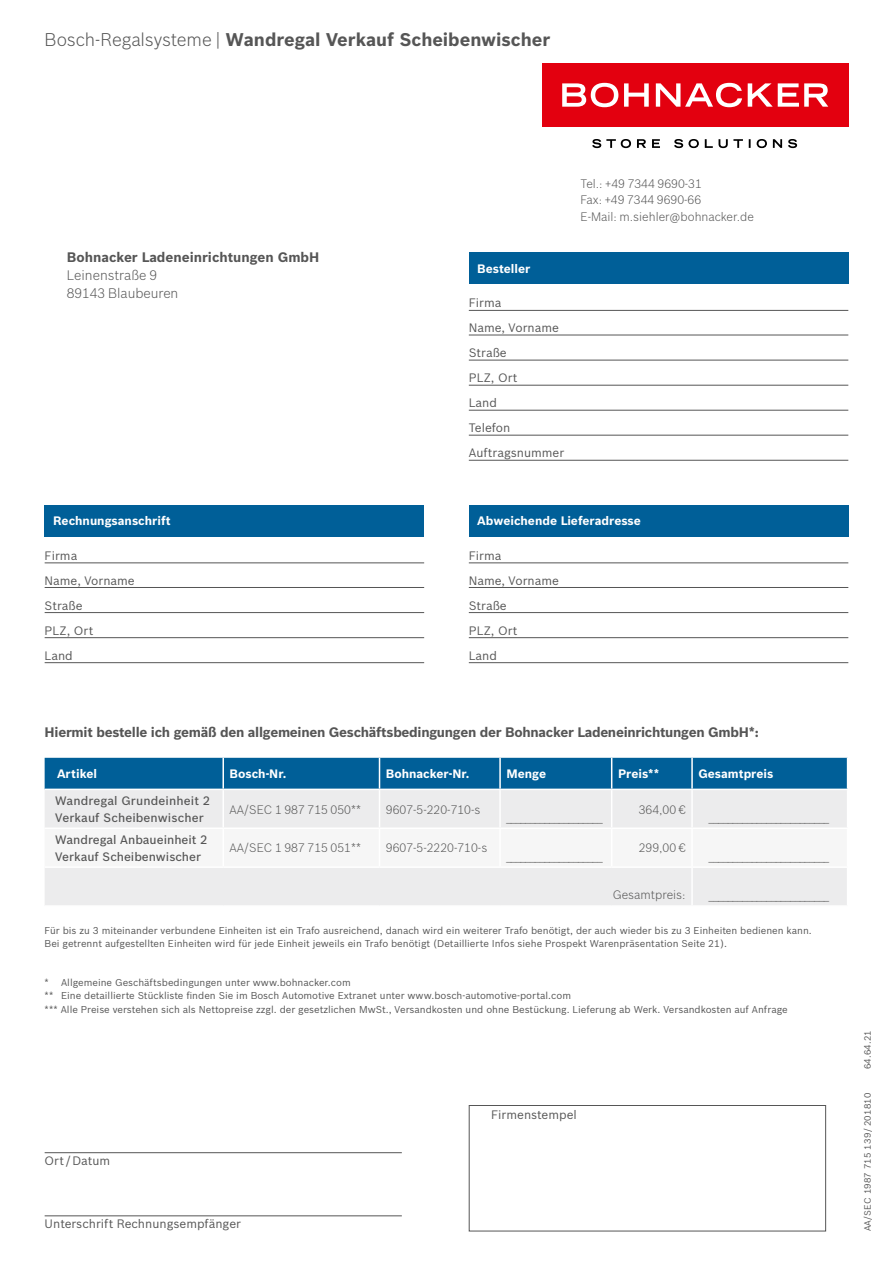
<style>
.page{position:relative;width:893px;height:1263px;background:#fff}
.page>*{position:absolute;margin:0;border:0;box-sizing:border-box;transform-origin:0 0}
.t1{font:700 18px "Bosch Sans";color:#565656}
.t2{font:700 13.5px "Bosch Sans";letter-spacing:-.02em;color:#565656}
.t3{font:700 13.5px "Bosch Sans";color:#565656}
.t4{font:300 13.5px/18px "Bosch Sans";color:#565656}
.t5{font:300 12px/16.5px "Bosch Sans";color:#565656}
.t6{font:12px/25px "Bosch Sans";color:#565656}
.t7{font:700 12px "Bosch Sans";color:#fff}
.t8{font:500 12px/16.5px "Bosch Sans";color:#565656}
.t9{font:9.75px/13.6px "Bosch Sans";color:#565656}
.t10{font:9px "Bosch Sans";letter-spacing:.02em;color:#565656}
.s1{font-weight:300}
</style>
<div class="page">
<hr style="left:469px;top:562px;width:379px;height:1px;background:#565656">
<hr style="left:469px;top:587px;width:379px;height:1px;background:#565656">
<hr style="left:469px;top:612px;width:379px;height:1px;background:#565656">
<hr style="left:469px;top:637px;width:379px;height:1px;background:#565656">
<hr style="left:469px;top:662px;width:379px;height:1px;background:#565656">
<hr style="left:45px;top:562px;width:379px;height:1px;background:#565656">
<hr style="left:45px;top:587px;width:379px;height:1px;background:#565656">
<hr style="left:45px;top:612px;width:379px;height:1px;background:#565656">
<hr style="left:45px;top:637px;width:379px;height:1px;background:#565656">
<hr style="left:45px;top:662px;width:379px;height:1px;background:#565656">
<hr style="left:469px;top:310px;width:379px;height:1px;background:#565656">
<hr style="left:469px;top:335px;width:379px;height:1px;background:#565656">
<hr style="left:469px;top:360px;width:379px;height:1px;background:#565656">
<hr style="left:469px;top:385px;width:379px;height:1px;background:#565656">
<hr style="left:469px;top:410px;width:379px;height:1px;background:#565656">
<hr style="left:469px;top:435px;width:379px;height:1px;background:#565656">
<hr style="left:469px;top:460px;width:379px;height:1px;background:#565656">
<div style="left:469px;top:253px;width:379px;height:31px;background:#005f98"></div>
<div style="left:45px;top:505px;width:379px;height:32px;background:#005f98"></div>
<div style="left:469px;top:505px;width:379px;height:32px;background:#005f98"></div>
<div style="left:469px;top:1105px;width:357px;height:126px;border:1px solid #565656"></div>
<hr style="left:45px;top:1215px;width:357px;height:1px;background:#565656">
<hr style="left:45px;top:1152px;width:357px;height:1px;background:#565656">
<div style="left:542px;top:63px;width:306px;height:64px;background:#e3000f"></div>
<svg style="left:562px;top:83px;width:56px;height:24px"></svg>
<svg style="left:624px;top:83px;width:25px;height:24px"></svg>
<svg style="left:656px;top:83px;width:86px;height:24px"></svg>
<svg style="left:748px;top:83px;width:80px;height:24px"></svg>
<svg style="left:592px;top:139px;width:205px;height:9px"></svg>
<div style="left:45px;top:758px;width:802px;height:31px;background:#005f98"></div>
<div style="left:45px;top:790px;width:802px;height:115px;background:#ececed"></div>
<div style="left:45px;top:829px;width:802px;height:37px;background:#f6f6f6"></div>
<hr style="left:379px;top:758px;width:1px;height:31px;background:#fff">
<hr style="left:499px;top:758px;width:2px;height:31px;background:#fff">
<hr style="left:611px;top:758px;width:1px;height:31px;background:#fff">
<hr style="left:691px;top:758px;width:2px;height:31px;background:#fff">
<hr style="left:222px;top:790px;width:2px;height:37px;background:#fff">
<hr style="left:379px;top:790px;width:1px;height:37px;background:#fff">
<hr style="left:499px;top:790px;width:2px;height:37px;background:#fff">
<hr style="left:611px;top:790px;width:1px;height:37px;background:#fff">
<hr style="left:691px;top:790px;width:2px;height:37px;background:#fff">
<hr style="left:45px;top:827px;width:178px;height:2px;background:#fff">
<hr style="left:223px;top:827px;width:156px;height:2px;background:#fff">
<hr style="left:222px;top:829px;width:2px;height:37px;background:#fff">
<hr style="left:379px;top:827px;width:121px;height:2px;background:#fff">
<hr style="left:379px;top:829px;width:1px;height:37px;background:#fff">
<hr style="left:500px;top:827px;width:112px;height:2px;background:#fff">
<hr style="left:499px;top:829px;width:2px;height:37px;background:#fff">
<hr style="left:612px;top:827px;width:80px;height:2px;background:#fff">
<hr style="left:611px;top:829px;width:1px;height:37px;background:#fff">
<hr style="left:692px;top:827px;width:156px;height:2px;background:#fff">
<hr style="left:691px;top:829px;width:2px;height:37px;background:#fff">
<hr style="left:45px;top:866px;width:178px;height:2px;background:#fff">
<hr style="left:223px;top:866px;width:156px;height:2px;background:#fff">
<hr style="left:379px;top:866px;width:121px;height:2px;background:#fff">
<hr style="left:500px;top:866px;width:112px;height:2px;background:#fff">
<hr style="left:612px;top:866px;width:80px;height:2px;background:#fff">
<hr style="left:692px;top:866px;width:156px;height:2px;background:#fff">
<hr style="left:691px;top:868px;width:2px;height:37px;background:#fff">
<hr style="left:222px;top:758px;width:2px;height:31px;background:#fff">
<h1 class="t1" style="left:45px;top:28px;width:507px"><span class="s1">Bosch-Regalsysteme |</span> Wandregal Verkauf Scheibenwischer</h1>
<h2 class="t3" style="left:67px;top:249px;width:254px">Bohnacker Ladeneinrichtungen GmbH</h2>
<h2 class="t4" style="left:67px;top:266px;width:113px">Leinenstraße 9<br>89143 Blaubeuren</h2>
<p class="t7" style="left:477px;top:261px;width:55px">Besteller</p>
<p class="t6" style="left:469px;top:290px;width:34px">Firma</p>
<p class="t6" style="left:469px;top:315px;width:92px">Name, Vorname</p>
<p class="t6" style="left:469px;top:340px;width:39px">Straße</p>
<p class="t6" style="left:469px;top:365px;width:50px">PLZ, Ort</p>
<p class="t6" style="left:469px;top:390px;width:30px">Land</p>
<p class="t6" style="left:469px;top:415px;width:43px">Telefon</p>
<p class="t6" style="left:469px;top:440px;width:97px">Auftragsnummer</p>
<p class="t5" style="left:580px;top:175px;width:175px">Tel.: +49 7344 9690-31<br>Fax: +49 7344 9690-66<br>E-Mail: m.siehler@bohnacker.de</p>
<p class="t7" style="left:53px;top:513px;width:119px">Rechnungsanschrift</p>
<p class="t7" style="left:477px;top:513px;width:165px">Abweichende Lieferadresse</p>
<p class="t6" style="left:45px;top:543px;width:34px">Firma</p>
<p class="t6" style="left:469px;top:543px;width:34px">Firma</p>
<p class="t6" style="left:45px;top:568px;width:92px">Name, Vorname<br>Straße<br>PLZ, Ort</p>
<p class="t6" style="left:469px;top:568px;width:92px">Name, Vorname<br>Straße<br>PLZ, Ort</p>
<p class="t6" style="left:45px;top:643px;width:30px">Land</p>
<p class="t6" style="left:469px;top:643px;width:30px">Land</p>
<h2 class="t2" style="left:45px;top:723px;width:716px">Hiermit bestelle ich gemäß den allgemeinen Geschäftsbedingungen der Bohnacker Ladeneinrichtungen GmbH*:</h2>
<p class="t7" style="left:57px;top:766px;width:42px">Artikel</p>
<p class="t7" style="left:230px;top:766px;width:58px">Bosch-Nr.</p>
<p class="t7" style="left:386px;top:766px;width:85px">Bohnacker-Nr.</p>
<p class="t7" style="left:506px;top:766px;width:41px">Menge</p>
<p class="t7" style="left:618px;top:766px;width:43px">Preis**</p>
<p class="t7" style="left:698px;top:766px;width:76px">Gesamtpreis</p>
<p class="t8" style="left:55px;top:793px;width:156px">Wandregal Grundeinheit 2<br>Verkauf Scheibenwischer</p>
<p class="t5" style="left:230px;top:801px;width:133px">AA/SEC 1 987 715 050**</p>
<p class="t5" style="left:386px;top:801px;width:96px">9607-5-220-710-s</p>
<p class="t5" style="left:506px;top:809px;width:98px">____________________</p>
<p class="t5" style="left:639px;top:801px;width:48px">364,00 €</p>
<p class="t5" style="left:709px;top:809px;width:121px">_________________________</p>
<p class="t8" style="left:55px;top:831px;width:154px">Wandregal Anbaueinheit 2<br>Verkauf Scheibenwischer</p>
<p class="t5" style="left:230px;top:840px;width:133px">AA/SEC 1 987 715 051**</p>
<p class="t5" style="left:386px;top:840px;width:103px">9607-5-2220-710-s</p>
<p class="t5" style="left:506px;top:848px;width:98px">____________________</p>
<p class="t5" style="left:639px;top:840px;width:48px">299,00 €</p>
<p class="t5" style="left:709px;top:848px;width:121px">_________________________</p>
<p class="t5" style="left:613px;top:887px;width:74px">Gesamtpreis:</p>
<p class="t5" style="left:709px;top:887px;width:121px">_________________________</p>
<p class="t9" style="left:45px;top:923px;width:769px">Für bis zu 3 miteinander verbundene Einheiten ist ein Trafo ausreichend, danach wird ein weiterer Trafo benötigt, der auch wieder bis zu 3 Einheiten bedienen kann.<br>Bei getrennt aufgestellten Einheiten wird für jede Einheit jeweils ein Trafo benötigt (Detaillierte Infos siehe Prospekt Warenpräsentation Seite 21).</p>
<p class="t9" style="left:45px;top:975px;width:744px">* Allgemeine Geschäftsbedingungen unter www.bohnacker.com<br>** Eine detaillierte Stückliste finden Sie im Bosch Automotive Extranet unter www.bosch-automotive-portal.com<br>*** Alle Preise verstehen sich als Nettopreise zzgl. der gesetzlichen MwSt., Versandkosten und ohne Bestückung. Lieferung ab Werk. Versandkosten auf Anfrage</p>
<p class="t6" style="left:45px;top:1147px;width:67px">Ort /Datum</p>
<p class="t6" style="left:45px;top:1211px;width:198px">Unterschrift Rechnungsempfänger</p>
<p class="t6" style="left:491px;top:1102px;width:87px">Firmenstempel</p>
<p class="t10" style="left:862px;top:1069px;width:41px;rotate:-90deg">64.64.21</p>
<p class="t10" style="left:862px;top:1231px;width:140px;rotate:-90deg">AA/SEC 1987 715 139 / 201810</p>
</div>
